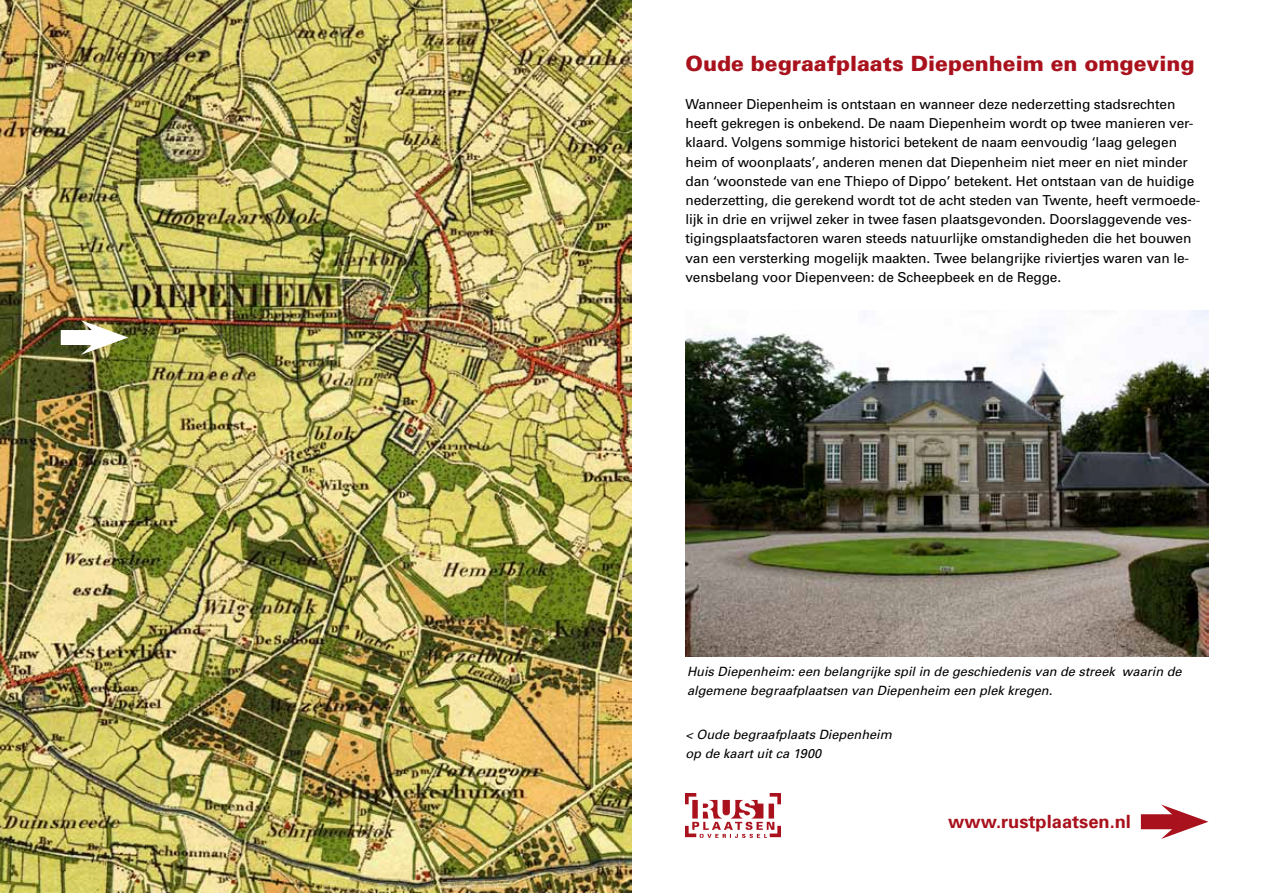
<style>
.page{position:relative;width:1263px;height:893px;background:#fff}
.page>*{position:absolute;margin:0;border:0;box-sizing:border-box;transform-origin:0 0}
.t1{font:900 21px "Univers";color:#a9121d}
.t2{font:700 18.3px "Univers";color:#a9121d}
.t3{font:13.65px/19.2px "Univers";letter-spacing:-.01em;color:#000}
.t4{font:italic 12.75px/19.2px "Univers";color:#000}
</style>
<div class="page">
<img style="left:0;top:0;width:631px;height:893px">
<img style="left:685px;top:793px;width:95px;height:45px">
<div style="left:1141px;top:814px;width:39px;height:15px;background:#a9121d"></div>
<svg style="left:1161px;top:804px;width:47px;height:35px"></svg>
<div style="left:61px;top:330px;width:39px;height:15px;background:#fff"></div>
<img style="left:81px;top:320px;width:47px;height:35px">
<img style="left:685px;top:311px;width:524px;height:346px">
<h1 class="t1" style="left:685px;top:50px;width:510px">Oude begraafplaats Diepenheim en omgeving</h1>
<p class="t3" style="left:685px;top:95px;width:516px">Wanneer Diepenheim is ontstaan en wanneer deze nederzetting stadsrechten heeft gekregen is onbekend. De naam Diepenheim wordt op twee manieren ver&shy;klaard. Volgens sommige historici betekent de naam eenvoudig ‘laag gelegen heim of woonplaats’, anderen menen dat Diepenheim niet meer en niet minder dan ‘woonstede van ene Thiepo of Dippo’ betekent. Het ontstaan van de huidige nederzetting, die gerekend wordt tot de acht steden van Twente, heeft vermoede&shy;lijk in drie en vrijwel zeker in twee fasen plaatsgevonden. Doorslaggevende ves&shy;tigingsplaatsfactoren waren steeds natuurlijke omstandigheden die het bouwen van een versterking mogelijk maakten. Twee belangrijke riviertjes waren van le&shy;vensbelang voor Diepenveen: de Scheepbeek en de Regge.</p>
<p class="t4" style="left:687px;top:662px;width:496px">Huis Diepenheim: een belangrijke spil in de geschiedenis van de streek waarin de algemene begraafplaatsen van Diepenheim een plek kregen.</p>
<p class="t4" style="left:685px;top:725px;width:208px">&lt; Oude begraafplaats Diepenheim op de kaart uit ca 1900</p>
<h2 class="t2" style="left:948px;top:810px;width:184px">www.rustplaatsen.nl</h2>
</div>
